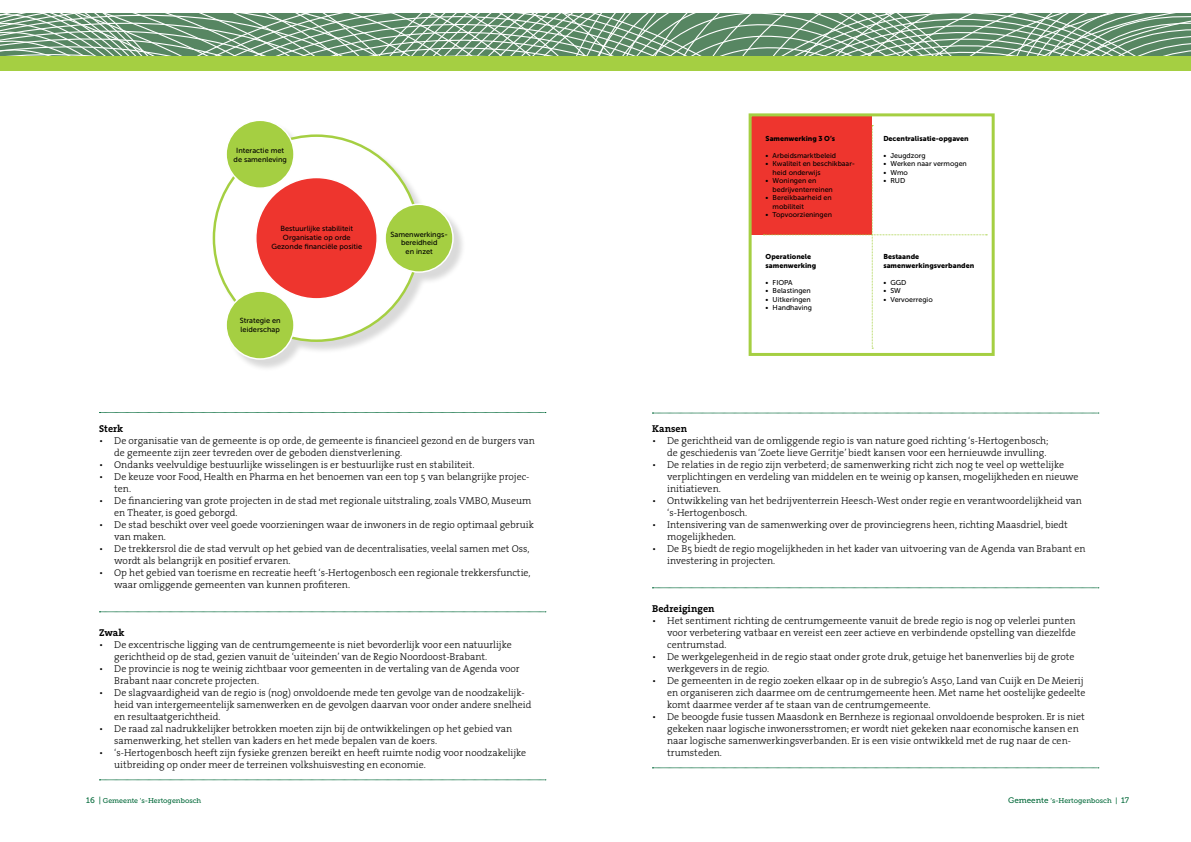
<style>
.page{position:relative;width:1191px;height:842px;background:#fff}
.page>*{position:absolute;margin:0;border:0;box-sizing:border-box;transform-origin:0 0}
.t1{font:300 10px/12px "The Serif";color:#000}
.t2{font:700 10px "The Serif";color:#000}
.t3{font:7.4px/8.8px "Museo Sans 500";color:#000;text-align:center}
.t4{font:7.1px/8.5px "Museo Sans 500";color:#000}
.t5{font:7.1px/8.5px "Museo Sans 900";color:#000}
.t6{font:7px "Museo Slab 500";color:#006838}
.s1{font-size:8px}
</style>
<div class="page">
<div style="left:0;top:50px;width:1191px;height:20px;background:#a5cf42"></div>
<svg style="left:0;top:13px;width:1191px;height:42px;background:#81a48a"></svg>
<svg style="left:652px;top:588px;width:446px;height:1px"></svg>
<svg style="left:652px;top:768px;width:446px;height:1px"></svg>
<svg style="left:652px;top:413px;width:446px;height:1px"></svg>
<div style="left:749px;top:114px;width:122px;height:121px;background:#ee352e"></div>
<svg style="left:763px;top:125px;width:224px;height:224px"></svg>
<div style="left:748px;top:113px;width:246px;height:243px;border:3px solid #a5cf42"></div>
<svg style="left:99px;top:612px;width:447px;height:1px"></svg>
<svg style="left:99px;top:780px;width:447px;height:1px"></svg>
<div style="left:214px;top:121px;width:252px;height:251px;background:#000;opacity:.15"></div>
<div style="left:214px;top:136px;width:205px;height:205px;background:#fff;border-radius:50%"></div>
<div style="left:226px;top:120px;width:68px;height:68px;background:#a5cf42;border-radius:50%"></div>
<div style="left:225px;top:120px;width:70px;height:69px;border:1px solid #fff;border-radius:50%"></div>
<div style="left:226px;top:291px;width:68px;height:68px;background:#a5cf42;border-radius:50%"></div>
<div style="left:225px;top:290px;width:70px;height:70px;border:1px solid #fff;border-radius:50%"></div>
<div style="left:385px;top:204px;width:68px;height:68px;background:#a5cf42;border-radius:50%"></div>
<div style="left:384px;top:204px;width:70px;height:69px;border:1px solid #fff;border-radius:50%"></div>
<div style="left:256px;top:178px;width:121px;height:121px;background:#ee352e;border-radius:50%"></div>
<svg style="left:99px;top:412px;width:447px;height:1px"></svg>
<p class="t3" style="left:234px;top:146px;width:55px">Interactie met de samenleving</p>
<p class="t3" style="left:271px;top:224px;width:92px">Bestuurlijke stabiliteit<br>Organisatie op orde<br>Gezonde financiële positie</p>
<p class="t3" style="left:240px;top:317px;width:42px;text-align:left">Strategie en leiderschap</p>
<p class="t3" style="left:390px;top:230px;width:59px">Samenwerkings&shy;bereidheid<br>en inzet</p>
<p class="t2" style="left:99px;top:420px;width:26px">Sterk</p>
<p class="t1" style="left:114px;top:434px;width:422px;text-indent:-15px">• De organisatie van de gemeente is op orde, de gemeente is financieel gezond en de burgers van de gemeente zijn zeer tevreden over de geboden dienstverlening.</p>
<p class="t1" style="left:99px;top:458px;width:377px">• Ondanks veelvuldige bestuurlijke wisselingen is er bestuurlijke rust en stabiliteit.</p>
<p class="t1" style="left:114px;top:470px;width:417px;text-indent:-15px">• De keuze voor Food, Health en Pharma en het benoemen van een top 5 van belangrijke projec&shy;ten.</p>
<p class="t1" style="left:114px;top:494px;width:418px;text-indent:-15px">• De financiering van grote projecten in de stad met regionale uitstraling, zoals VMBO, Museum en Theater, is goed geborgd.</p>
<p class="t1" style="left:114px;top:518px;width:421px;text-indent:-15px">• De stad beschikt over veel goede voorzieningen waar de inwoners in de regio optimaal gebruik van maken.</p>
<p class="t1" style="left:114px;top:542px;width:417px;text-indent:-15px">• De trekkersrol die de stad vervult op het gebied van de decentralisaties, veelal samen met Oss, wordt als belangrijk en positief ervaren.</p>
<p class="t1" style="left:114px;top:566px;width:418px;text-indent:-15px">• Op het gebied van toerisme en recreatie heeft ‘s-Hertogenbosch een regionale trekkersfunctie, waar omliggende gemeenten van kunnen profiteren.</p>
<p class="t2" style="left:99px;top:624px;width:27px">Zwak</p>
<p class="t1" style="left:114px;top:638px;width:399px;text-indent:-15px">• De excentrische ligging van de centrumgemeente is niet bevorderlijk voor een natuurlijke gerichtheid op de stad, gezien vanuit de ‘uiteinden’ van de Regio Noordoost-Brabant.</p>
<p class="t1" style="left:114px;top:662px;width:407px;text-indent:-15px">• De provincie is nog te weinig zichtbaar voor gemeenten in de vertaling van de Agenda voor<br>Brabant naar concrete projecten.</p>
<p class="t1" style="left:114px;top:686px;width:419px;text-indent:-15px">• De slagvaardigheid van de regio is (nog) onvoldoende mede ten gevolge van de noodzakelijk&shy;heid van intergemeentelijk samenwerken en de gevolgen daarvan voor onder andere snelheid en resultaatgerichtheid.</p>
<p class="t1" style="left:114px;top:722px;width:399px;text-indent:-15px">• De raad zal nadrukkelijker betrokken moeten zijn bij de ontwikkelingen op het gebied van samenwerking, het stellen van kaders en het mede bepalen van de koers.</p>
<p class="t1" style="left:114px;top:746px;width:413px;text-indent:-15px">• ‘s-Hertogenbosch heeft zijn fysieke grenzen bereikt en heeft ruimte nodig voor noodzakelijke uitbreiding op onder meer de terreinen volkshuisvesting en economie.</p>
<p class="t5" style="left:765px;top:134px;width:71px">Samenwerking 3 O’s</p>
<p class="t4" style="left:765px;top:151px;width:72px">• Arbeidsmarktbeleid</p>
<p class="t4" style="left:772px;top:159px;width:84px;text-indent:-7px">• Kwaliteit en beschikbaar&shy;heid onderwijs</p>
<p class="t4" style="left:772px;top:176px;width:62px;text-indent:-7px">• Woningen en bedrijventerreinen</p>
<p class="t4" style="left:772px;top:193px;width:61px;text-indent:-7px">• Bereikbaarheid en mobiliteit</p>
<p class="t4" style="left:765px;top:210px;width:68px">• Topvoorzieningen</p>
<p class="t5" style="left:765px;top:252px;width:52px">Operationele samenwerking</p>
<p class="t4" style="left:765px;top:278px;width:29px">• FIOPA</p>
<p class="t4" style="left:765px;top:286px;width:47px">• Belastingen</p>
<p class="t4" style="left:765px;top:295px;width:47px">• Uitkeringen</p>
<p class="t4" style="left:765px;top:303px;width:48px">• Handhaving</p>
<p class="t5" style="left:883px;top:134px;width:87px">Decentralisatie-opgaven</p>
<p class="t4" style="left:883px;top:151px;width:44px">• Jeugdzorg</p>
<p class="t4" style="left:883px;top:159px;width:85px">• Werken naar vermogen</p>
<p class="t4" style="left:883px;top:168px;width:26px">• Wmo</p>
<p class="t4" style="left:883px;top:176px;width:23px">• RUD</p>
<p class="t5" style="left:883px;top:252px;width:92px">Bestaande samenwerkingsverbanden</p>
<p class="t4" style="left:883px;top:278px;width:25px">• GGD</p>
<p class="t4" style="left:883px;top:286px;width:19px">• SW</p>
<p class="t4" style="left:883px;top:295px;width:51px">• Vervoerregio</p>
<p class="t2" style="left:652px;top:420px;width:36px">Kansen</p>
<p class="t1" style="left:652px;top:434px;width:398px;text-align:right">• De gerichtheid van de omliggende regio is van nature goed richting ‘s-Hertogenbosch; de geschiedenis van ‘Zoete lieve Gerritje’ biedt kansen voor een hernieuwde invulling.</p>
<p class="t1" style="left:667px;top:458px;width:413px;text-indent:-15px">• De relaties in de regio zijn verbeterd; de samenwerking richt zich nog te veel op wettelijke verplichtingen en verdeling van middelen en te weinig op kansen, mogelijkheden en nieuwe initiatieven.</p>
<p class="t1" style="left:667px;top:494px;width:416px;text-indent:-15px">• Ontwikkeling van het bedrijventerrein Heesch-West onder regie en verantwoordelijkheid van ‘s-Hertogenbosch.</p>
<p class="t1" style="left:667px;top:518px;width:402px;text-indent:-15px">• Intensivering van de samenwerking over de provinciegrens heen, richting Maasdriel, biedt mogelijkheden.</p>
<p class="t1" style="left:667px;top:542px;width:420px;text-indent:-15px">• De B5 biedt de regio mogelijkheden in het kader van uitvoering van de Agenda van Brabant en investering in projecten.</p>
<p class="t2" style="left:652px;top:600px;width:64px">Bedreigingen</p>
<p class="t1" style="left:667px;top:614px;width:410px;text-align:justify;text-indent:-15px">• Het sentiment richting de centrumgemeente vanuit de brede regio is nog op velerlei punten voor verbetering vatbaar en vereist een zeer actieve en verbindende opstelling van diezelfde centrumstad.</p>
<p class="t1" style="left:667px;top:650px;width:409px;text-indent:-15px">• De werkgelegenheid in de regio staat onder grote druk, getuige het banenverlies bij de grote werkgevers in de regio.</p>
<p class="t1" style="left:667px;top:674px;width:420px;text-indent:-15px">• De gemeenten in de regio zoeken elkaar op in de subregio’s As50, Land van Cuijk en De Meierij en organiseren zich daarmee om de centrumgemeente heen. Met name het oostelijke gedeelte komt daarmee verder af te staan van de centrumgemeente.</p>
<p class="t1" style="left:667px;top:710px;width:419px;text-indent:-15px">• De beoogde fusie tussen Maasdonk en Bernheze is regionaal onvoldoende besproken. Er is niet gekeken naar logische inwonersstromen; er wordt niet gekeken naar economische kansen en naar logische samenwerkingsverbanden. Er is een visie ontwikkeld met de rug naar de cen&shy;trumsteden.</p>
<p class="t6" style="left:86px;top:797px;width:117px"><span class="s1">16 |</span> Gemeente ‘s-Hertogenbosch</p>
<p class="t6" style="left:1008px;top:797px;width:122px"><span class="s1">Gemeente</span> ‘s-Hertogenbosch | <span class="s1">17</span></p>
</div>
